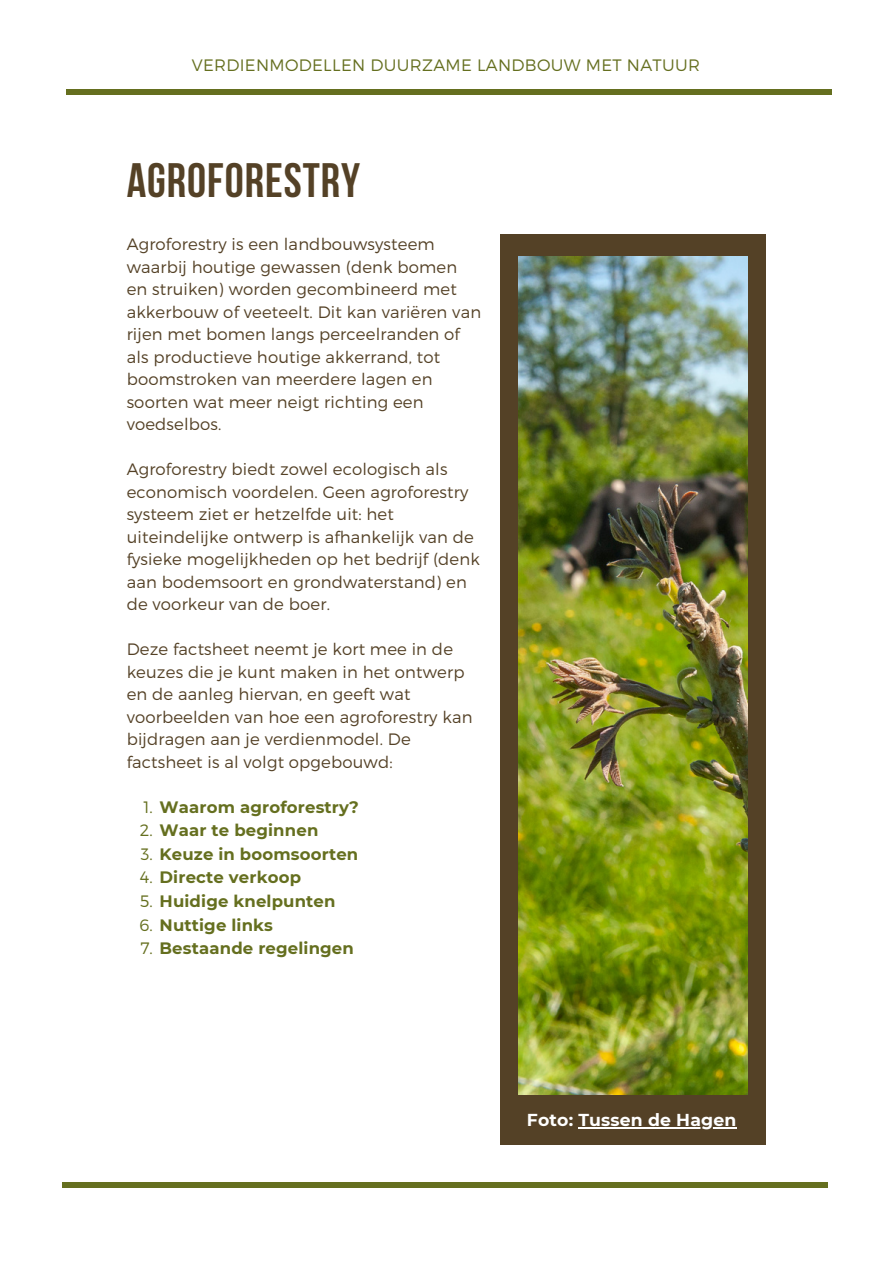
<style>
.page{position:relative;width:893px;height:1264px;background:#fff}
.page>*{position:absolute;margin:0;border:0;box-sizing:border-box;transform-origin:0 0}
.t1{font:700 48.15px "Bebas Neue";letter-spacing:.02em;color:#544126}
.t2{font:700 17.25px "Montserrat";letter-spacing:.01em;color:#fff}
.t3{font:300 16.5px/22.5px "Montserrat";letter-spacing:.01em;color:#544126}
.t4{font:700 16.5px "Montserrat";letter-spacing:.01em;color:#656f1f}
.t5{font:300 16.5px "Montserrat";letter-spacing:.02em;color:#656f1f}
.s1{font-weight:300}
</style>
<div class="page">
<div style="left:500px;top:234px;width:265px;height:910px;background:#544126"></div>
<img style="left:518px;top:256px;width:229px;height:838px">
<div style="left:62px;top:1181px;width:765px;height:6px;background:#656f1f"></div>
<div style="left:66px;top:89px;width:765px;height:6px;background:#656f1f"></div>
<hr style="left:578px;top:1127px;width:158px;height:1px;background:#fff">
<p class="t5" style="left:192px;top:54px;width:509px">VERDIENMODELLEN DUURZAME LANDBOUW MET NATUUR</p>
<h1 class="t1" style="left:127px;top:161px;width:235px">AGROFORESTRY</h1>
<p class="t3" style="left:127px;top:232px;width:356px">Agroforestry is een landbouwsysteem waarbij houtige gewassen (denk bomen en struiken) worden gecombineerd met akkerbouw of veeteelt. Dit kan variëren van rijen met bomen langs perceelranden of als productieve houtige akkerrand, tot boomstroken van meerdere lagen en soorten wat meer neigt richting een voedselbos.</p>
<p class="t3" style="left:127px;top:457px;width:354px">Agroforestry biedt zowel ecologisch als economisch voordelen. Geen agroforestry systeem ziet er hetzelfde uit: het uiteindelijke ontwerp is afhankelijk van de fysieke mogelijkheden op het bedrijf (denk aan bodemsoort en grondwaterstand) en de voorkeur van de boer.</p>
<p class="t3" style="left:127px;top:637px;width:347px">Deze factsheet neemt je kort mee in de keuzes die je kunt maken in het ontwerp en de aanleg hiervan, en geeft wat voorbeelden van hoe een agroforestry kan bijdragen aan je verdienmodel. De factsheet is al volgt opgebouwd:</p>
<p class="t4" style="left:143px;top:796px;width:217px"><span class="s1">1.</span> Waarom agroforestry?</p>
<p class="t4" style="left:140px;top:820px;width:180px"><span class="s1">2.</span> Waar te beginnen</p>
<p class="t4" style="left:141px;top:843px;width:219px"><span class="s1">3.</span> Keuze in boomsoorten</p>
<p class="t4" style="left:140px;top:867px;width:163px"><span class="s1">4.</span> Directe verkoop</p>
<p class="t4" style="left:140px;top:891px;width:197px"><span class="s1">5.</span> Huidige knelpunten</p>
<p class="t4" style="left:139px;top:914px;width:135px"><span class="s1">6.</span> Nuttige links</p>
<p class="t4" style="left:140px;top:938px;width:215px"><span class="s1">7.</span> Bestaande regelingen</p>
<p class="t2" style="left:527px;top:1109px;width:211px">Foto: Tussen de Hagen</p>
</div>
